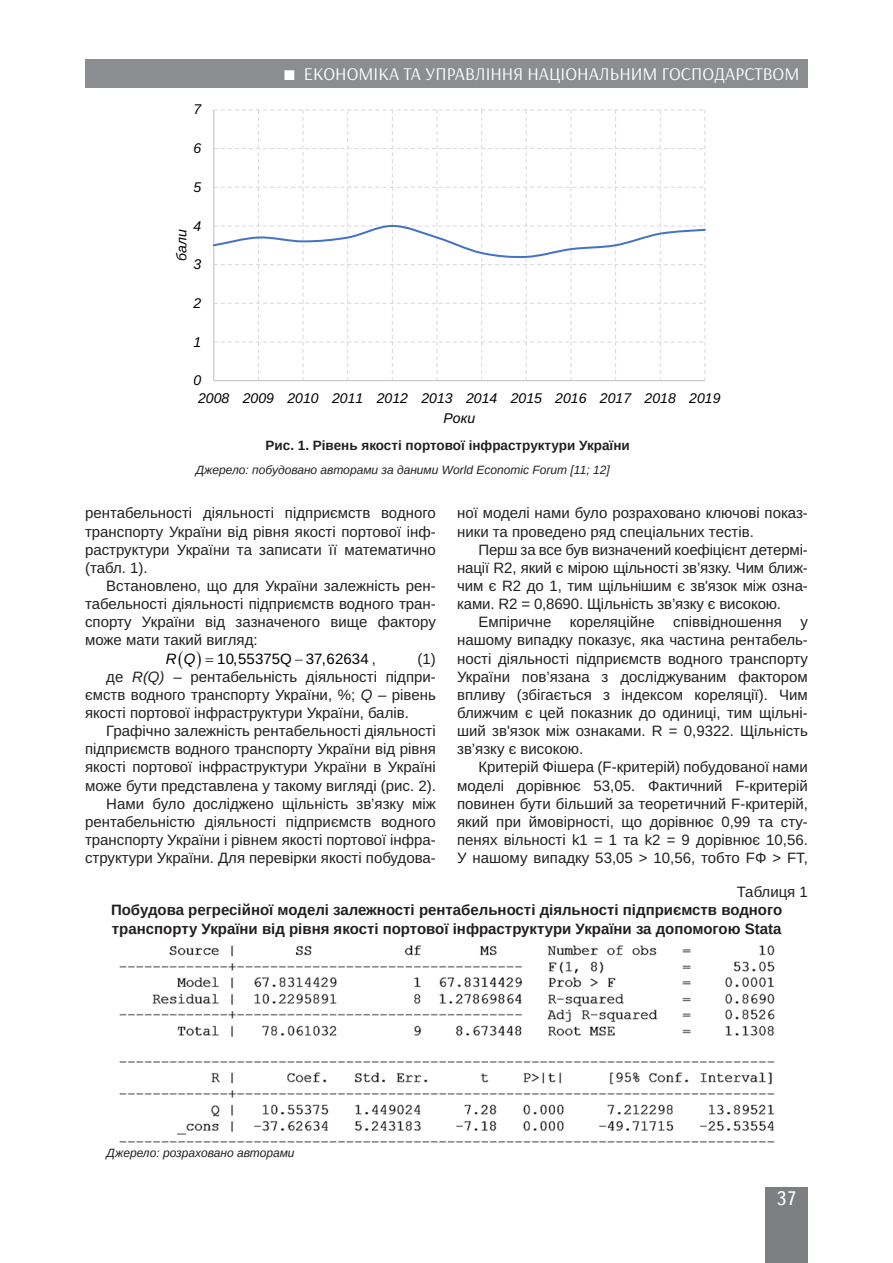
<style>
.page{position:relative;width:893px;height:1263px;background:#fff}
.page>*{position:absolute;margin:0;border:0;box-sizing:border-box;transform-origin:0 0}
.t1{font:19.5px "Ukrainian Text";color:#fff}
.t2{font:18px "Arsenal";color:#fff}
.t3{font:15px/18.1px "Arimo";color:#231f20;text-align:justify}
.t4{font:700 15px/18.1px "Arimo";color:#231f20}
.t5{font:15px "Arimo";letter-spacing:.005em;color:#000}
.t6{font:italic 15px "Arimo";color:#000}
.t7{font:italic 14.1px "Arimo";color:#000}
.t8{font:700 13.5px "Arimo";color:#231f20}
.t9{font:italic 12px "Arimo";color:#231f20}
.s1{color:#231f20}
.s2{font-style:italic}
</style>
<div class="page">
<div style="left:765px;top:1187px;width:43px;height:76px;background:#7c7e81"></div>
<div style="left:85px;top:59px;width:723px;height:29px;background:#8b8d90"></div>
<hr style="left:213px;top:110px;width:1px;height:271px;background:#bfbfbf">
<svg style="left:214px;top:109px;width:492px;height:272px"></svg>
<img style="left:119px;top:945px;width:656px;height:198px">
<p class="t7" style="left:193px;top:100px;width:9px">7</p>
<p class="t7" style="left:193px;top:138px;width:9px">6</p>
<p class="t7" style="left:193px;top:177px;width:9px">5</p>
<p class="t7" style="left:193px;top:216px;width:9px">4</p>
<p class="t7" style="left:172px;top:261px;width:33px;rotate:-90deg">бали</p>
<p class="t7" style="left:193px;top:254px;width:9px">3</p>
<p class="t7" style="left:193px;top:293px;width:9px">2</p>
<p class="t7" style="left:193px;top:332px;width:9px">1</p>
<p class="t7" style="left:193px;top:371px;width:9px">0</p>
<p class="t2" style="left:304px;top:63px;width:497px">ЕКОНОМІКА ТА УПРАВЛІННЯ НАЦІОНАЛЬНИМ ГОСПОДАРСТВОМ</p>
<p class="t7" style="left:198px;top:388px;width:524px">2008 2009 2010 2011 2012 2013 2014 2015 2016 2017 2018 2019</p>
<p class="t7" style="left:444px;top:408px;width:33px">Роки</p>
<p class="t8" style="left:266px;top:436px;width:366px">Рис. 1. Рівень якості портової інфраструктури України</p>
<p class="t9" style="left:196px;top:461px;width:415px">Джерело: побудовано авторами за даними World Economic Forum [11; 12]</p>
<p class="t3" style="left:85px;top:504px;width:352px">рентабельності діяльності підприємств водного транспорту України від рівня якості портової інф&shy;раструктури України та записати її математично (табл. 1).</p>
<p class="t3" style="left:85px;top:577px;width:352px;text-indent:21px">Встановлено, що для України залежність рен&shy;табельності діяльності підприємств водного тран&shy;спорту України від зазначеного вище фактору може мати такий вигляд:</p>
<p class="t6" style="left:166px;top:650px;width:31px">R Q</p>
<p class="t5" style="left:217px;top:650px;width:160px">10,55375Q 37 62634 <span class="s1">,</span></p>
<p class="t5" style="left:322px;top:650px;width:6px">,</p>
<p class="t3" style="left:418px;top:650px;width:20px">(1)</p>
<p class="t3" style="left:106px;top:668px;width:331px">де <span class="s2">R(Q)</span> – рентабельність діяльності підпри-</p>
<p class="t3" style="left:85px;top:686px;width:352px">ємств водного транспорту України, %; <span class="s2">Q</span> – рівень</p>
<p class="t3" style="left:85px;top:704px;width:325px">якості портової інфраструктури України, балів.</p>
<p class="t3" style="left:106px;top:722px;width:331px">Графічно залежність рентабельності діяльності</p>
<p class="t3" style="left:85px;top:740px;width:352px">підприємств водного транспорту України від рівня</p>
<p class="t3" style="left:85px;top:758px;width:352px">якості портової інфраструктури України в Україні</p>
<p class="t3" style="left:85px;top:777px;width:352px">може бути представлена у такому вигляді (рис. 2).</p>
<p class="t3" style="left:106px;top:795px;width:331px">Нами було досліджено щільність зв’язку між</p>
<p class="t3" style="left:85px;top:813px;width:352px">рентабельністю діяльності підприємств водного</p>
<p class="t3" style="left:85px;top:831px;width:352px">транспорту України і рівнем якості портової інфра-</p>
<p class="t3" style="left:85px;top:849px;width:352px">структури України. Для перевірки якості побудова-</p>
<p class="t3" style="left:457px;top:504px;width:352px">ної моделі нами було розраховано ключові показ&shy;ники та проведено ряд спеціальних тестів.</p>
<p class="t3" style="left:457px;top:541px;width:352px;text-indent:21px">Перш за все був визначений коефіцієнт детермі&shy;нації R2, який є мірою щільності зв’язку. Чим ближ&shy;чим є R2 до 1, тим щільнішим є зв'язок між озна&shy;ками. R2 = 0,8690. Щільність зв’язку є високою.</p>
<p class="t3" style="left:457px;top:613px;width:352px;text-indent:21px">Емпіричне кореляційне співвідношення у нашому випадку показує, яка частина рентабель&shy;ності діяльності підприємств водного транспорту України пов’язана з досліджуваним фактором впливу (збігається з індексом кореляції). Чим ближчим є цей показник до одиниці, тим щільні&shy;ший зв'язок між ознаками. R = 0,9322. Щільність зв’язку є високою.</p>
<p class="t3" style="left:457px;top:758px;width:352px;text-indent:21px">Критерій Фішера (F-критерій) побудованої нами моделі дорівнює 53,05. Фактичний F-критерій повинен бути більший за теоретичний F-критерій, який при ймовірності, що дорівнює 0,99 та сту&shy;пенях вільності k1 = 1 та k2 = 9 дорівнює 10,56.<br>У нашому випадку 53,05 &gt; 10,56, тобто FФ &gt; FТ,</p>
<p class="t3" style="left:737px;top:883px;width:73px">Таблиця 1</p>
<p class="t4" style="left:111px;top:901px;width:673px">Побудова регресійної моделі залежності рентабельності діяльності підприємств водного транспорту України від рівня якості портової інфраструктури України за допомогою Stata</p>
<p class="t9" style="left:107px;top:1144px;width:189px">Джерело: розраховано авторами</p>
<h1 class="t1" style="left:776px;top:1188px;width:22px">37</h1>
</div>
